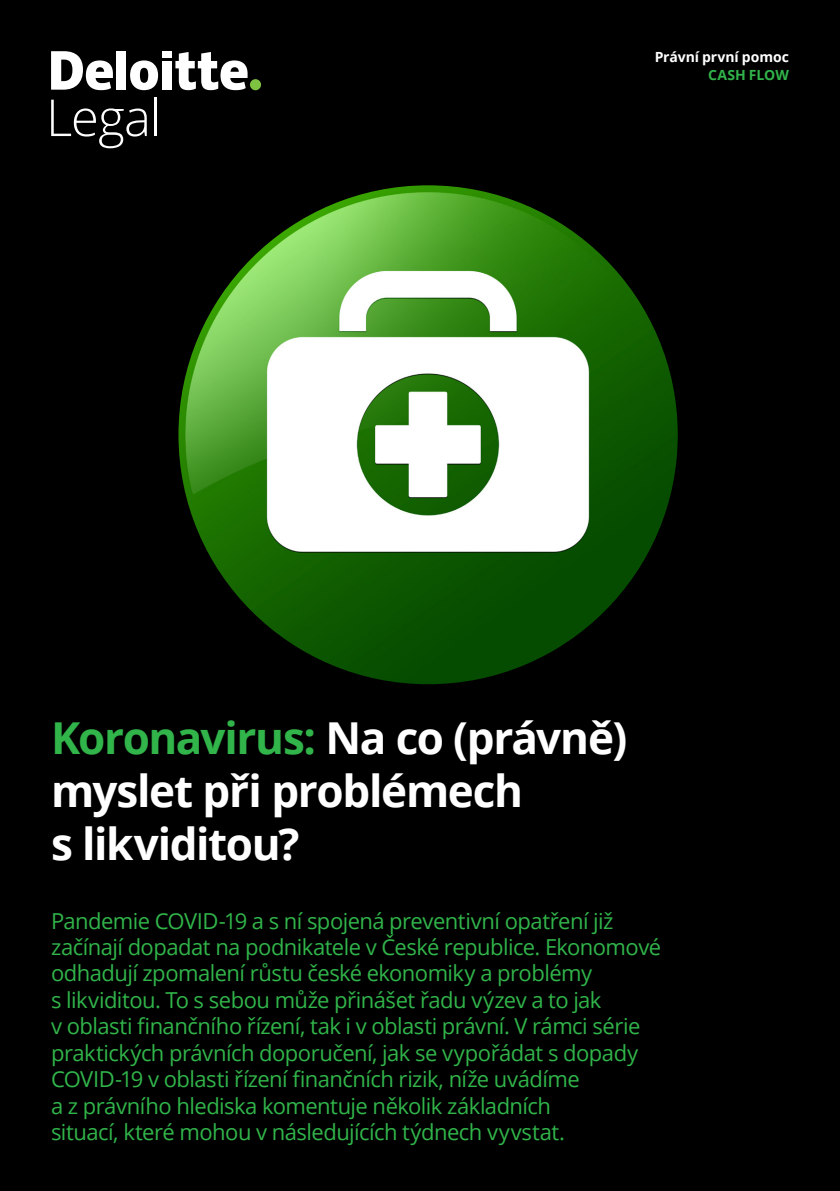
<style>
.page{position:relative;width:840px;height:1191px;background:#fff}
.page>*{position:absolute;margin:0;border:0;box-sizing:border-box;transform-origin:0 0}
.t1{font:700 44px/52.8px "Open Sans";letter-spacing:-.03em;color:#fff}
.t2{font:22px/26.4px "Open Sans";letter-spacing:-.025em;color:#31b44a}
.t3{font:700 14px "Open Sans";letter-spacing:-.005em;color:#fff}
.t4{font:700 14px "Open Sans";color:#31b44a}
.s1{color:#31b44a}
</style>
<div class="page">
<div style="left:0;top:0;width:839px;height:1191px;background:#000"></div>
<div style="left:250px;top:79px;width:11px;height:11px;background:#7fc241;border-radius:50%"></div>
<div style="left:117px;top:51px;width:9px;height:39px;background:#fff"></div>
<svg style="left:130px;top:60px;width:28px;height:30px"></svg>
<div style="left:162px;top:61px;width:9px;height:29px;background:#fff"></div>
<div style="left:162px;top:51px;width:9px;height:6px;background:#fff"></div>
<svg style="left:175px;top:52px;width:72px;height:38px"></svg>
<svg style="left:51px;top:51px;width:62px;height:39px"></svg>
<svg style="left:51px;top:100px;width:96px;height:48px"></svg>
<hr style="left:154px;top:97px;width:3px;height:39px;background:#fff">
<img style="left:178px;top:185px;width:499px;height:499px;border-radius:249px">
<p class="t3" style="left:654px;top:47px;width:136px">Právní první pomoc</p>
<p class="t4" style="left:707px;top:65px;width:82px">CASH FLOW</p>
<p class="t1" style="left:51px;top:710px;width:577px"><span class="s1">Koronavirus:</span> Na co (právně) myslet při problémech<br>s likviditou?</p>
<p class="t2" style="left:51px;top:907px;width:611px">Pandemie COVID-19 a s ní spojená preventivní opatření již začínají dopadat na podnikatele v České republice. Ekonomové odhadují zpomalení růstu české ekonomiky a problémy</p>
<p class="t2" style="left:51px;top:986px;width:551px">s likviditou. To s sebou může přinášet řadu výzev a to jak</p>
<p class="t2" style="left:51px;top:1012px;width:590px;text-align:justify">v oblasti finančního řízení, tak i v oblasti právní. V rámci série praktických právních doporučení, jak se vypořádat s dopady COVID-19 v oblasti řízení finančních rizik, níže uvádíme</p>
<p class="t2" style="left:51px;top:1091px;width:501px">a z právního hlediska komentuje několik základních</p>
<p class="t2" style="left:51px;top:1118px;width:515px">situací, které mohou v následujících týdnech vyvstat.</p>
</div>
